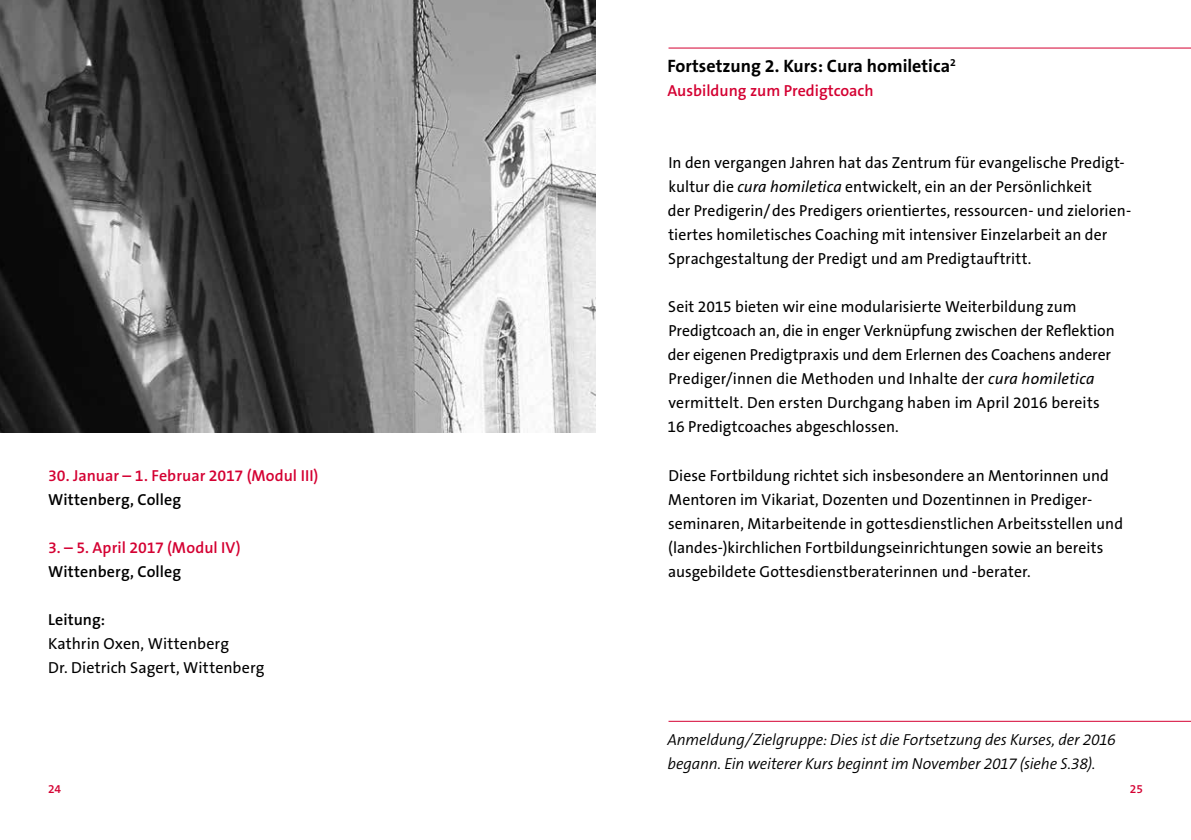
<style>
.page{position:relative;width:1191px;height:840px;background:#fff}
.page>*{position:absolute;margin:0;border:0;box-sizing:border-box;transform-origin:0 0}
.t1{font:700 18px "The Sans B7";color:#000}
.t2{font:16px/24px "The Sans B5 Plain";letter-spacing:.005em;color:#000}
.t3{font:italic 300 16px/24px "The Sans B4";letter-spacing:-.01em;color:#000}
.t4{font:600 16px "The Sans B6";color:#d40032}
.t5{font:600 16px "The Sans B6";letter-spacing:.01em;color:#000}
.t6{font:600 12px "The Sans B6";color:#d40032}
.s1{font-style:italic}
</style>
<div class="page">
<hr style="left:668px;top:48px;width:523px;height:1px;background:#d40032">
<img style="left:0;top:0;width:595px;height:432px">
<hr style="left:668px;top:720px;width:523px;height:1px;background:#d40032">
<p class="t4" style="left:48px;top:466px;width:272px">30. Januar – 1. Februar 2017 (Modul III)</p>
<p class="t5" style="left:48px;top:490px;width:135px">Wittenberg, Colleg</p>
<p class="t4" style="left:48px;top:538px;width:194px">3. – 5. April 2017 (Modul IV)</p>
<p class="t5" style="left:48px;top:562px;width:135px">Wittenberg, Colleg</p>
<p class="t5" style="left:48px;top:610px;width:59px">Leitung:</p>
<p class="t2" style="left:48px;top:632px;width:218px">Kathrin Oxen, Wittenberg<br>Dr. Dietrich Sagert, Wittenberg</p>
<p class="t1" style="left:667px;top:56px;width:290px">Fortsetzung 2. Kurs: Cura homiletica<sup>2</sup></p>
<p class="t4" style="left:667px;top:82px;width:208px">Ausbildung zum Predigtcoach</p>
<p class="t2" style="left:668px;top:152px;width:465px">In den vergangen Jahren hat das Zentrum für evangelische Predigt&shy;kultur die <span class="s1">cura homiletica</span> entwickelt, ein an der Persönlichkeit<br>der Predigerin/des Predigers orientiertes, ressourcen- und zielorien&shy;tiertes homiletisches Coaching mit intensiver Einzelarbeit an der Sprachgestaltung der Predigt und am Predigtauftritt.</p>
<p class="t2" style="left:667px;top:296px;width:448px">Seit 2015 bieten wir eine modularisierte Weiterbildung zum Predigtcoach an, die in enger Verknüpfung zwischen der Reflektion der eigenen Predigtpraxis und dem Erlernen des Coachens anderer Prediger/innen die Methoden und Inhalte der <span class="s1">cura homiletica </span>vermittelt. Den ersten Durchgang haben im April 2016 bereits 16 Predigtcoaches abgeschlossen.</p>
<p class="t2" style="left:668px;top:464px;width:456px">Diese Fortbildung richtet sich insbesondere an Mentorinnen und Mentoren im Vikariat, Dozenten und Dozentinnen in Prediger&shy;seminaren, Mitarbeitende in gottesdienstlichen Arbeitsstellen und (landes-)kirchlichen Fortbildungseinrichtungen sowie an bereits ausgebildete Gottesdienstberaterinnen und -berater.</p>
<p class="t3" style="left:667px;top:728px;width:450px">Anmeldung/Zielgruppe: Dies ist die Fortsetzung des Kurses, der 2016 begann. Ein weiterer Kurs beginnt im November 2017 (siehe S.38).</p>
<p class="t6" style="left:48px;top:782px;width:15px">24</p>
<p class="t6" style="left:1129px;top:782px;width:15px">25</p>
</div>
